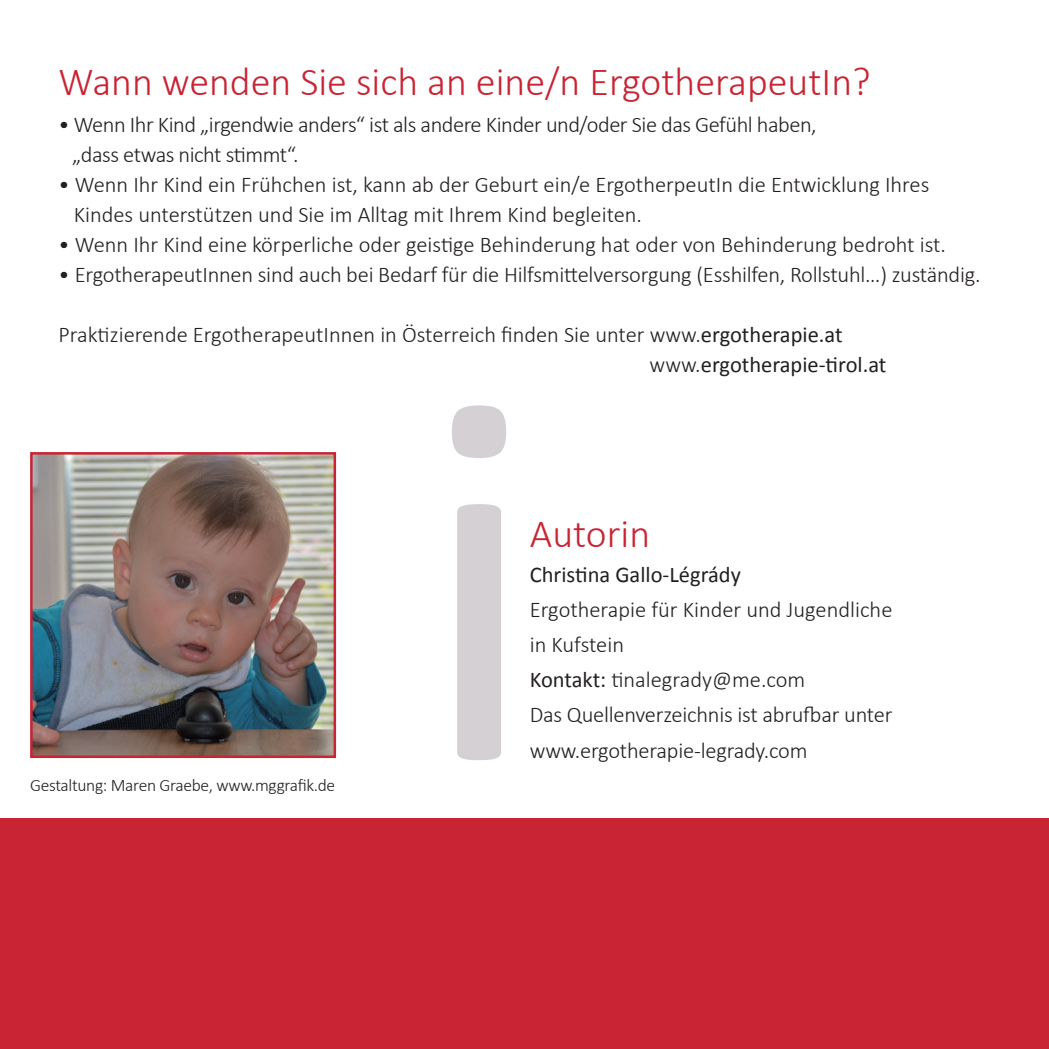
<style>
.page{position:relative;width:1049px;height:1049px;background:#fff}
.page>*{position:absolute;margin:0;border:0;box-sizing:border-box;transform-origin:0 0}
.t1{font:545px "Calibri";color:#d4d0d4}
.t2{font:300 40px "Calibri";color:#c82434}
.t3{font:300 22.5px/35px "Calibri";letter-spacing:-.01em;color:#231f20}
.t4{font:22.5px "Calibri";color:#231f20}
.t5{font:300 17.5px "Calibri";letter-spacing:-.02em;color:#231f20}
.s1{font-weight:400}
</style>
<div class="page">
<img style="left:33px;top:455px;width:300px;height:300px">
<div style="left:30px;top:452px;width:306px;height:306px;border:2px solid #c82434"></div>
<div style="left:0;top:819px;width:1049px;height:230px;background:#c82434"></div>
<h2 class="t2" style="left:58px;top:57px;width:814px">Wann wenden Sie sich an eine/n ErgotherapeutIn?</h2>
<p class="t3" style="left:72px;top:109px;width:746px;line-height:30px;text-indent:-14px">• Wenn Ihr Kind „irgendwie anders“ ist als andere Kinder und/oder Sie das Gefühl haben, „dass etwas nicht stimmt“.</p>
<p class="t3" style="left:74px;top:169px;width:857px;line-height:30px;text-indent:-15px">• Wenn Ihr Kind ein Frühchen ist, kann ab der Geburt ein/e ErgotherpeutIn die Entwicklung Ihres<br>Kindes unterstützen und Sie im Alltag mit Ihrem Kind begleiten.</p>
<p class="t3" style="left:58px;top:226px;width:889px">• Wenn Ihr Kind eine körperliche oder geistige Behinderung hat oder von Behinderung bedroht ist.</p>
<p class="t3" style="left:58px;top:256px;width:924px">• ErgotherapeutInnen sind auch bei Bedarf für die Hilfsmittelversorgung (Esshilfen, Rollstuhl…) zuständig.</p>
<p class="t3" style="left:649px;top:319px;width:238px;line-height:30px;text-indent:-591px">Praktizierende ErgotherapeutInnen in Österreich finden Sie unter www.<span class="s1">ergotherapie.at </span>www.<span class="s1">ergotherapie-tirol.at</span></p>
<p class="t5" style="left:30px;top:774px;width:307px">Gestaltung: Maren Graebe, www.mggrafik.de</p>
<h1 class="t1" style="left:416px;top:233px;width:126px">i</h1>
<h2 class="t2" style="left:530px;top:509px;width:122px">Autorin</h2>
<p class="t4" style="left:530px;top:561px;width:213px">Christina Gallo-Légrády</p>
<p class="t3" style="left:530px;top:591px;width:364px">Ergotherapie für Kinder und Jugendliche in Kufstein<br><span class="s1">Kontakt:</span> tinalegrady@me.com<br>Das Quellenverzeichnis ist abrufbar unter www.ergotherapie-legrady.com</p>
</div>
